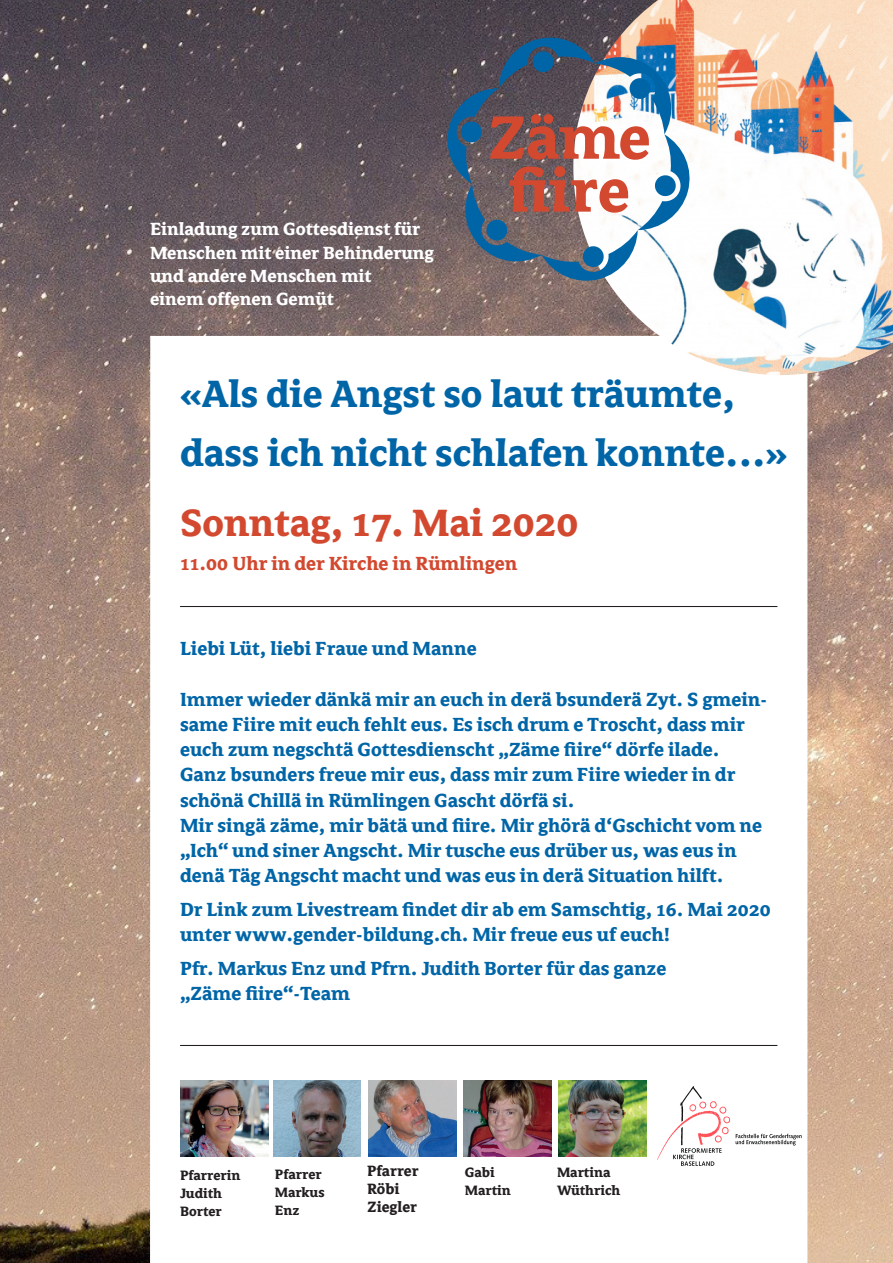
<style>
.page{position:relative;width:893px;height:1263px;background:#fff}
.page>*{position:absolute;margin:0;border:0;box-sizing:border-box;transform-origin:0 0}
.Titel{font:700 42px/58.9px "Avance Pro";color:#0065a7}
.Datum{font:700 42px "Avance Pro";color:#d24930}
.Lauftext_schwarz{font:700 21px/25.2px "Avance Pro";color:#0065a7}
.Datum-2{font:700 21px "Avance Pro";color:#d24930}
.Kopfzeile{font:700 19.5px/23.4px "Avance Pro";color:#fff}
.Namen{font:700 16.5px/18px "Avance Pro";color:#231f20}
.Namen-2{font:700 15px/18px "Avance Pro";color:#231f20}
</style>
<div class="page">
<img style="left:0;top:0;width:893px;height:1263px">
<div style="left:150px;top:336px;width:657px;height:927px;background:#fff"></div>
<hr style="left:180px;top:606px;width:597px;height:1px;background:#231f20">
<hr style="left:180px;top:1045px;width:597px;height:1px;background:#231f20">
<img style="left:573px;top:0;width:320px;height:375px">
<svg style="left:736px;top:1134px;width:66px;height:11px"></svg>
<img style="left:657px;top:1089px;width:74px;height:71px">
<svg style="left:673px;top:1148px;width:48px;height:18px"></svg>
<img style="left:180px;top:1080px;width:88px;height:76px">
<img style="left:369px;top:1080px;width:87px;height:76px">
<img style="left:463px;top:1080px;width:88px;height:76px">
<img style="left:558px;top:1080px;width:88px;height:76px">
<svg style="left:443px;top:33px;width:251px;height:252px"></svg>
<img style="left:273px;top:1080px;width:87px;height:76px">
<p class="Kopfzeile" style="left:150px;top:218px;width:285px">Einladung zum Gottesdienst für<br>Menschen mit einer Behinderung und andere Menschen mit<br>einem offenen Gemüt</p>
<p class="Titel" style="left:180px;top:366px;width:609px">«Als die Angst so laut träumte, dass ich nicht schlafen konnte...»</p>
<p class="Datum" style="left:180px;top:500px;width:400px">Sonntag, 17. Mai 2020</p>
<p class="Datum-2" style="left:180px;top:552px;width:339px">11.00 Uhr in der Kirche in Rümlingen</p>
<p class="Lauftext_schwarz" style="left:180px;top:637px;width:298px">Liebi Lüt, liebi Fraue und Manne</p>
<p class="Lauftext_schwarz" style="left:180px;top:687px;width:588px">Immer wieder dänkä mir an euch in derä bsunderä Zyt. S gmein&shy;same Fiire mit euch fehlt eus. Es isch drum e Troscht, dass mir euch zum negschtä Gottesdienscht „Zäme fiire“ dörfe ilade.<br>Ganz bsunders freue mir eus, dass mir zum Fiire wieder in dr schönä Chillä in Rümlingen Gascht dörfä si.</p>
<p class="Lauftext_schwarz" style="left:180px;top:813px;width:584px">Mir singä zäme, mir bätä und fiire. Mir ghörä d‘Gschicht vom ne „Ich“ und siner Angscht. Mir tusche eus drüber us, was eus in denä Täg Angscht macht und was eus in derä Situation hilft.</p>
<p class="Lauftext_schwarz" style="left:180px;top:897px;width:592px">Dr Link zum Livestream findet dir ab em Samschtig, 16. Mai 2020 unter www.gender-bildung.ch. Mir freue eus uf euch!</p>
<p class="Lauftext_schwarz" style="left:180px;top:956px;width:488px">Pfr. Markus Enz und Pfrn. Judith Borter für das ganze „Zäme fiire“-Team</p>
<p class="Namen-2" style="left:180px;top:1167px;width:62px">Pfarrerin</p>
<p class="Namen-2" style="left:180px;top:1185px;width:43px">Judith<br>Borter</p>
<p class="Namen-2" style="left:275px;top:1166px;width:48px">Pfarrer</p>
<p class="Namen-2" style="left:275px;top:1184px;width:51px">Markus<br>Enz</p>
<p class="Namen" style="left:367px;top:1163px;width:53px">Pfarrer</p>
<p class="Namen" style="left:367px;top:1181px;width:51px">Röbi<br>Ziegler</p>
<p class="Namen-2" style="left:465px;top:1164px;width:31px">Gabi</p>
<p class="Namen-2" style="left:465px;top:1182px;width:47px">Martin</p>
<p class="Namen-2" style="left:557px;top:1164px;width:55px">Martina</p>
<p class="Namen-2" style="left:557px;top:1182px;width:65px">Wüthrich</p>
</div>
